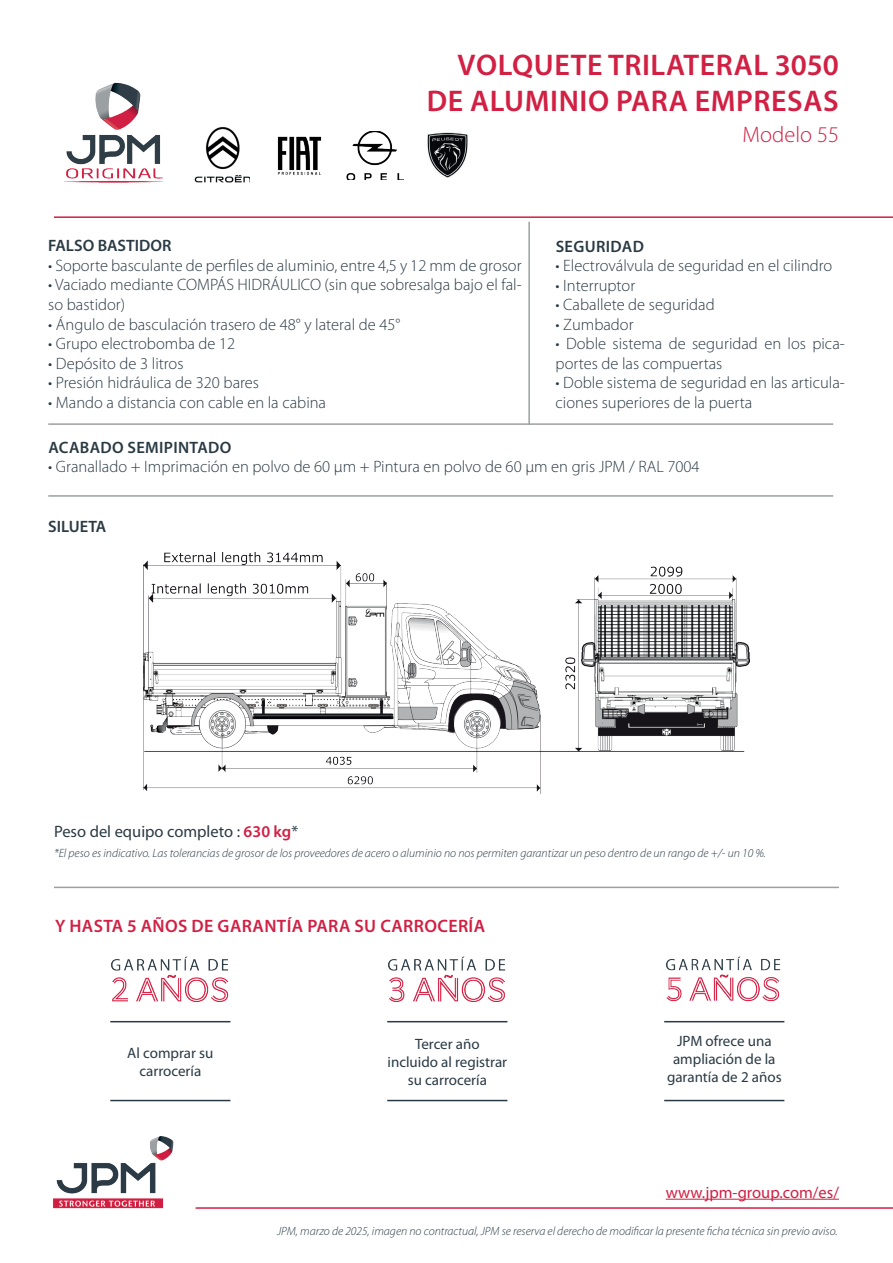
<style>
.page{position:relative;width:893px;height:1263px;background:#fff}
.page>*{position:absolute;margin:0;border:0;box-sizing:border-box;transform-origin:0 0}
.t1{font:600 30px/36px "Myriad Pro";letter-spacing:.02em;color:#d12043;text-align:right}
.t2{font:300 22.5px "Myriad Pro";color:#d12043}
.t3{font:600 18px "Myriad Pro";letter-spacing:.02em;color:#d12043}
.t4{font:300 16.5px/19.5px "Myriad Pro";color:#2a3a44}
.t5{font:600 16.5px "Myriad Pro";letter-spacing:.015em;color:#2a3a44}
.t6{font:16.5px "Myriad Pro";color:#2a3a44}
.t7{font:16.5px "Myriad Pro";color:#d12043}
.t8{font:15px/18px "Myriad Pro";color:#2a3a44;text-align:center}
.t9{font:italic 300 12px "Myriad Pro";color:#2a3a44}
.s1{font-weight:600;color:#d12043}
</style>
<div class="page">
<hr style="left:54px;top:216px;width:839px;height:2px;background:#d12043">
<img style="left:63px;top:82px;width:101px;height:101px">
<hr style="left:54px;top:887px;width:785px;height:1px;background:#9ba0a2">
<img style="left:53px;top:1136px;width:121px;height:73px">
<hr style="left:666px;top:1199px;width:173px;height:1px;background:#d12043">
<hr style="left:196px;top:1207px;width:697px;height:2px;background:#d12043">
<img style="left:143px;top:553px;width:607px;height:241px">
<hr style="left:528px;top:222px;width:2px;height:203px;background:#9ba0a2">
<hr style="left:48px;top:423px;width:785px;height:2px;background:#9ba0a2">
<hr style="left:48px;top:495px;width:785px;height:2px;background:#9ba0a2">
<hr style="left:110px;top:1021px;width:120px;height:1px;background:#2a3a44">
<hr style="left:110px;top:1100px;width:120px;height:1px;background:#2a3a44">
<hr style="left:387px;top:1021px;width:120px;height:1px;background:#2a3a44">
<hr style="left:387px;top:1100px;width:120px;height:1px;background:#2a3a44">
<hr style="left:664px;top:1021px;width:120px;height:1px;background:#2a3a44">
<hr style="left:664px;top:1100px;width:120px;height:1px;background:#2a3a44">
<img style="left:111px;top:956px;width:118px;height:47px">
<img style="left:388px;top:956px;width:118px;height:47px">
<img style="left:666px;top:956px;width:115px;height:46px">
<img style="left:277px;top:136px;width:45px;height:39px">
<img style="left:346px;top:131px;width:54px;height:48px">
<img style="left:194px;top:127px;width:56px;height:56px">
<img style="left:427px;top:132px;width:41px;height:46px">
<h1 class="t1" style="left:427px;top:46px;width:414px">VOLQUETE TRILATERAL 3050<br>DE ALUMINIO PARA EMPRESAS</h1>
<h2 class="t2" style="left:742px;top:121px;width:98px">Modelo 55</h2>
<p class="t5" style="left:48px;top:235px;width:125px">FALSO BASTIDOR</p>
<p class="t4" style="left:48px;top:256px;width:475px">• Soporte basculante de perfiles de aluminio, entre 4,5 y 12 mm de grosor</p>
<p class="t4" style="left:48px;top:275px;width:475px">• Vaciado mediante COMPÁS HIDRÁULICO (sin que sobresalga bajo el fal&shy;so bastidor)</p>
<p class="t4" style="left:48px;top:314px;width:354px">• Ángulo de basculación trasero de 48° y lateral de 45°</p>
<p class="t4" style="left:48px;top:334px;width:189px">• Grupo electrobomba de 12</p>
<p class="t4" style="left:48px;top:353px;width:137px">• Depósito de 3 litros</p>
<p class="t4" style="left:48px;top:373px;width:212px">• Presión hidráulica de 320 bares</p>
<p class="t4" style="left:48px;top:392px;width:279px">• Mando a distancia con cable en la cabina</p>
<p class="t5" style="left:556px;top:235px;width:90px">SEGURIDAD</p>
<p class="t4" style="left:556px;top:256px;width:278px">• Electroválvula de seguridad en el cilindro</p>
<p class="t4" style="left:556px;top:275px;width:81px">• Interruptor</p>
<p class="t4" style="left:556px;top:295px;width:161px">• Caballete de seguridad</p>
<p class="t4" style="left:556px;top:314px;width:79px">• Zumbador</p>
<p class="t4" style="left:556px;top:334px;width:291px">• Doble sistema de seguridad en los pica&shy;portes de las compuertas</p>
<p class="t4" style="left:556px;top:373px;width:291px">• Doble sistema de seguridad en las articula&shy;ciones superiores de la puerta</p>
<p class="t5" style="left:48px;top:437px;width:184px">ACABADO SEMIPINTADO</p>
<p class="t4" style="left:48px;top:457px;width:653px">• Granallado + Imprimación en polvo de 60 µm + Pintura en polvo de 60 µm en gris JPM / RAL 7004</p>
<p class="t5" style="left:48px;top:516px;width:60px">SILUETA</p>
<p class="t6" style="left:54px;top:822px;width:246px">Peso del equipo completo : <span class="s1">630 kg</span>*</p>
<p class="t9" style="left:54px;top:845px;width:714px">*El peso es indicativo. Las tolerancias de grosor de los proveedores de acero o aluminio no nos permiten garantizar un peso dentro de un rango de +/- un 10 %.</p>
<p class="t3" style="left:55px;top:914px;width:432px">Y HASTA 5 AÑOS DE GARANTÍA PARA SU CARROCERÍA</p>
<p class="t8" style="left:127px;top:1044px;width:88px">Al comprar su carrocería</p>
<p class="t8" style="left:387px;top:1035px;width:121px">Tercer año<br>incluido al registrar su carrocería</p>
<p class="t8" style="left:667px;top:1033px;width:116px">JPM ofrece una ampliación de la garantía de 2 años</p>
<p class="t7" style="left:666px;top:1183px;width:175px">www.jpm-group.com/es/</p>
<p class="t9" style="left:277px;top:1224px;width:562px">JPM, marzo de 2025, imagen no contractual, JPM se reserva el derecho de modificar la presente ficha técnica sin previo aviso.</p>
</div>
